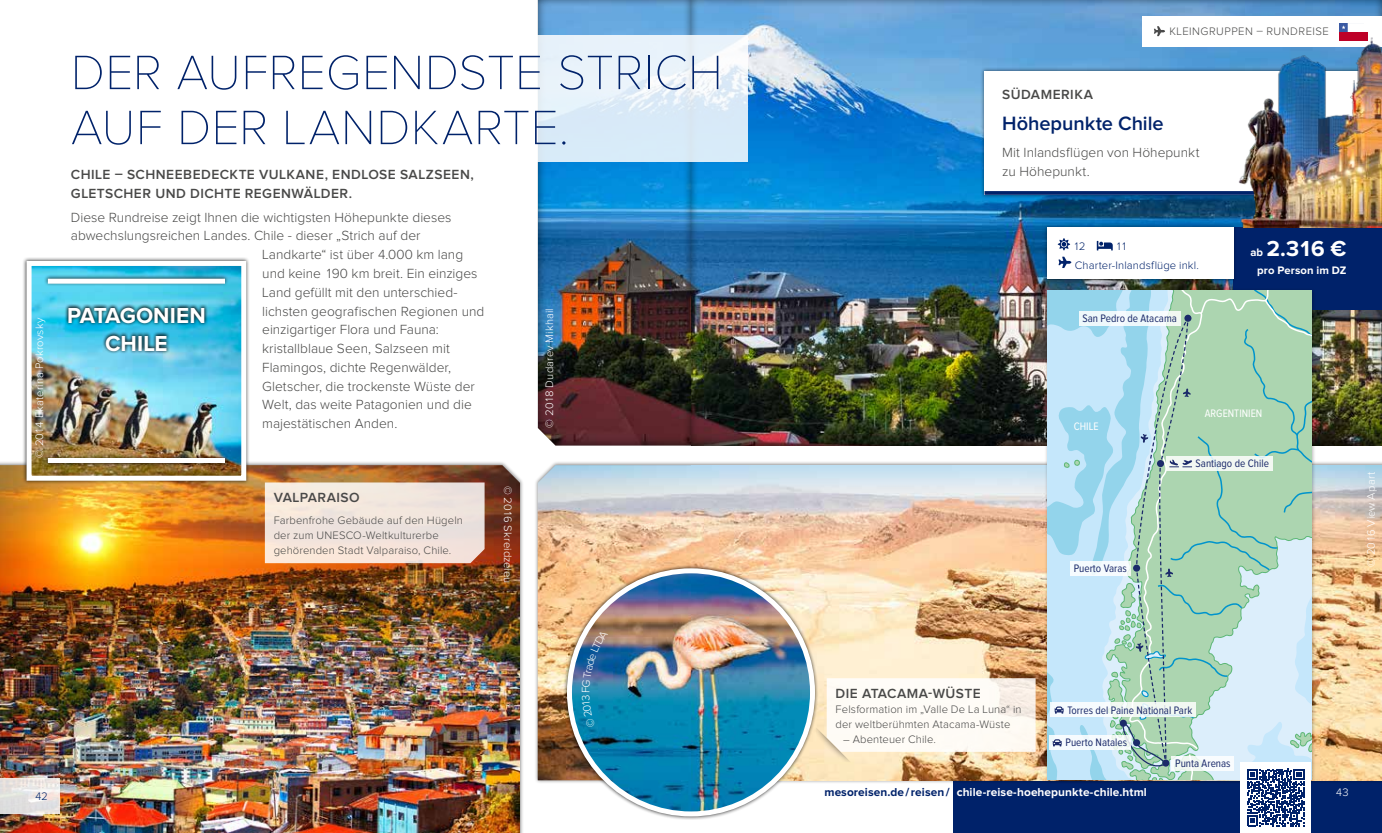
<style>
.page{position:relative;width:1382px;height:833px;background:#fff}
.page>*{position:absolute;margin:0;border:0;box-sizing:border-box;transform-origin:0 0}
.t1{font:100 50px/55px "Proxima Nova";letter-spacing:.005em;color:#00226a}
.t2{font:700 22.5px/27.5px "Proxima Nova";color:#fff;text-align:center}
.t3{font:600 20px "Proxima Nova";letter-spacing:-.005em;color:#00226a}
.t4{font:300 13.75px/18.8px "Proxima Nova";color:#494948}
.t5{font:600 13.75px/18.8px "Proxima Nova";letter-spacing:.035em;color:#494948}
.t6{font:700 11.88px "Proxima Nova";letter-spacing:.005em;color:#fff}
.t7{font:700 11.88px "Proxima Nova";letter-spacing:.005em;color:#00226a}
.t8{font:300 11.25px/15px "Proxima Nova";letter-spacing:.01em;color:#494948}
.t9{font:11.25px "Proxima Nova Cond";color:#1b2a6a}
.t10{font:300 11.25px "Proxima Nova";letter-spacing:.01em;color:#fff}
.t11{font:300 11.25px/18.8px "Proxima Nova";letter-spacing:.01em;color:#00226a}
.t12{font:300 11.25px "Proxima Nova";letter-spacing:.04em;color:#494948}
.t13{font:11.25px "Proxima Nova Cond";color:#fff}
.t14{font:700 11.25px "Proxima Nova";letter-spacing:.01em;color:#fff}
.s1{font-size:11.25px}
</style>
<div class="page">
<img style="left:0;top:465px;width:520px;height:368px">
<svg style="left:0;top:778px;width:60px;height:35px;background:#e7e3e2"></svg>
<div style="left:526px;top:0;width:165px;height:446px;background:#000;opacity:.65"></div>
<svg style="left:526px;top:35px;width:165px;height:127px;background:#e4f0f9"></svg>
<div style="left:23px;top:257px;width:227px;height:227px;background:#000;opacity:.75"></div>
<img style="left:33px;top:267px;width:207px;height:208px">
<div style="left:27px;top:261px;width:219px;height:220px;border:5px solid #fff"></div>
<div style="left:44px;top:275px;width:185px;height:192px;background:#000;opacity:.75"></div>
<div style="left:65px;top:304px;width:143px;height:50px;background:#000;opacity:.75"></div>
<div style="left:48px;top:458px;width:177px;height:5px;background:#fff"></div>
<div style="left:48px;top:279px;width:177px;height:5px;background:#fff"></div>
<div style="left:534px;top:461px;width:157px;height:323px;background:#000;opacity:.5"></div>
<img style="left:538px;top:465px;width:153px;height:315px">
<svg style="left:265px;top:482px;width:220px;height:81px;background:#f1e3da"></svg>
<div style="left:563px;top:564px;width:128px;height:256px;background:#000;opacity:.75"></div>
<div style="left:953px;top:744px;width:429px;height:89px;background:#00226a"></div>
<div style="left:691px;top:0;width:691px;height:446px;background:#000;opacity:.65"></div>
<svg style="left:691px;top:35px;width:57px;height:127px;fill:#dcecf9"></svg>
<div style="left:691px;top:461px;width:691px;height:323px;background:#000;opacity:.5"></div>
<div style="left:1233px;top:227px;width:149px;height:83px;background:#00226a"></div>
<div style="left:1043px;top:223px;width:194px;height:60px;background:#000;opacity:.5"></div>
<div style="left:1047px;top:227px;width:186px;height:52px;background:#fff"></div>
<svg style="left:1058px;top:238px;width:12px;height:12px"></svg>
<svg style="left:1097px;top:241px;width:16px;height:9px"></svg>
<svg style="left:1058px;top:257px;width:13px;height:11px"></svg>
<div style="left:1044px;top:287px;width:272px;height:497px;background:#000;opacity:.35"></div>
<svg style="left:1047px;top:291px;width:58px;height:488px;background:#b6e1f6"></svg>
<svg style="left:1063px;top:458px;width:17px;height:11px"></svg>
<div style="left:1070px;top:561px;width:60px;height:14px;background:#f6fbfe"></div>
<div style="left:1079px;top:311px;width:101px;height:14px;background:#eef8fb"></div>
<div style="left:1051px;top:702px;width:145px;height:15px;background:#f6fbfe"></div>
<svg style="left:1054px;top:706px;width:10px;height:7px"></svg>
<div style="left:1049px;top:735px;width:82px;height:15px;background:#f6fbfe"></div>
<svg style="left:1052px;top:739px;width:10px;height:7px"></svg>
<div style="left:691px;top:564px;width:128px;height:256px;background:#000;opacity:.75"></div>
<div style="left:980px;top:67px;width:402px;height:132px;background:#000;opacity:.5"></div>
<div style="left:984px;top:71px;width:398px;height:124px;background:#fff"></div>
<svg style="left:984px;top:191px;width:222px;height:4px"></svg>
<div style="left:1143px;top:16px;width:239px;height:31px;background:#fff"></div>
<svg style="left:1154px;top:26px;width:11px;height:10px"></svg>
<div style="left:1240px;top:762px;width:71px;height:71px;background:#fff"></div>
<svg style="left:1105px;top:291px;width:206px;height:535px;background:#aacdc6"></svg>
<img style="left:1206px;top:0;width:176px;height:228px">
<img style="left:567px;top:568px;width:469px;height:248px">
<p class="t10" style="left:33px;top:458px;width:142px;rotate:-90deg">© 2014 Ekaterina Pokrovsky</p>
<h1 class="t1" style="left:71px;top:46px;width:653px">DER AUFREGENDSTE STRICH<br>AUF DER LANDKARTE.</h1>
<p class="t5" style="left:71px;top:165px;width:404px">CHILE – SCHNEEBEDECKTE VULKANE, ENDLOSE SALZSEEN,<br>GLETSCHER UND DICHTE REGENWÄLDER.</p>
<p class="t4" style="left:71px;top:208px;width:382px">Diese Rundreise zeigt Ihnen die wichtigsten Höhepunkte dieses</p>
<p class="t4" style="left:71px;top:227px;width:351px">abwechslungsreichen Landes. Chile - dieser „Strich auf der</p>
<p class="t4" style="left:262px;top:245px;width:202px">Landkarte“ ist über 4.000 km lang</p>
<p class="t4" style="left:262px;top:264px;width:217px">und keine 190 km breit. Ein einziges</p>
<p class="t4" style="left:262px;top:283px;width:197px">Land gefüllt mit den unterschied-</p>
<p class="t4" style="left:262px;top:302px;width:224px">lichsten geografischen Regionen und</p>
<p class="t4" style="left:262px;top:320px;width:178px">einzigartiger Flora und Fauna:</p>
<p class="t4" style="left:262px;top:339px;width:189px">kristallblaue Seen, Salzseen mit</p>
<p class="t4" style="left:262px;top:358px;width:190px">Flamingos, dichte Regenwälder,</p>
<p class="t4" style="left:262px;top:377px;width:214px">Gletscher, die trockenste Wüste der</p>
<p class="t4" style="left:262px;top:396px;width:211px">Welt, das weite Patagonien und die</p>
<p class="t4" style="left:262px;top:414px;width:137px">majestätischen Anden.</p>
<h2 class="t2" style="left:67px;top:302px;width:140px">PATAGONIEN<br>CHILE</h2>
<p class="t5" style="left:274px;top:488px;width:87px">VALPARAISO</p>
<p class="t8" style="left:274px;top:513px;width:191px">Farbenfrohe Gebäude auf den Hügeln der zum UNESCO-Weltkulturerbe gehörenden Stadt Valparaiso, Chile.</p>
<p class="t10" style="left:514px;top:485px;width:99px;rotate:90deg">© 2016 Skreidzeleu</p>
<p class="t10" style="left:543px;top:427px;width:121px;rotate:-90deg">© 2018 Dudarev Mikhail</p>
<p class="t11" style="left:35px;top:787px;width:14px">42</p>
<p class="t12" style="left:1169px;top:25px;width:161px">KLEINGRUPPEN – RUNDREISE</p>
<p class="t5" style="left:1002px;top:86px;width:92px">SÜDAMERIKA</p>
<h3 class="t3" style="left:1002px;top:112px;width:163px">Höhepunkte Chile</h3>
<p class="t4" style="left:1002px;top:144px;width:199px">Mit Inlandsflügen von Höhepunkt zu Höhepunkt.</p>
<p class="t11" style="left:1073px;top:237px;width:14px">12</p>
<p class="t11" style="left:1075px;top:237px;width:126px;text-indent:41px">11<br>Charter-Inlandsflüge inkl.</p>
<p class="t9" style="left:1082px;top:312px;width:96px">San Pedro de Atacama</p>
<h2 class="t2" style="left:1250px;top:235px;width:98px"><span class="s1">ab</span> 2.316 €</h2>
<p class="t14" style="left:1257px;top:264px;width:91px">pro Person im DZ</p>
<p class="t13" style="left:1074px;top:420px;width:26px">CHILE</p>
<p class="t9" style="left:1074px;top:562px;width:55px">Puerto Varas</p>
<p class="t13" style="left:1205px;top:407px;width:59px">ARGENTINIEN</p>
<p class="t9" style="left:1196px;top:457px;width:75px">Santiago de Chile</p>
<p class="t10" style="left:1365px;top:567px;width:96px;rotate:-90deg">© 2016 View Apart</p>
<p class="t5" style="left:836px;top:684px;width:147px">DIE ATACAMA-WÜSTE</p>
<p class="t8" style="left:836px;top:702px;width:188px">Felsformation im „Valle De La Luna“ in der weltberühmten Atacama-Wüste</p>
<p class="t8" style="left:843px;top:732px;width:94px">– Abenteuer Chile.</p>
<p class="t9" style="left:1067px;top:703px;width:126px">Torres del Paine National Park</p>
<p class="t9" style="left:1065px;top:736px;width:63px">Puerto Natales</p>
<p class="t9" style="left:1175px;top:757px;width:57px">Punta Arenas</p>
<p class="t7" style="left:824px;top:785px;width:127px">mesoreisen.de/reisen/</p>
<p class="t10" style="left:1336px;top:786px;width:14px">43</p>
<p class="t6" style="left:957px;top:785px;width:192px">chile-reise-hoehepunkte-chile.html</p>
</div>
